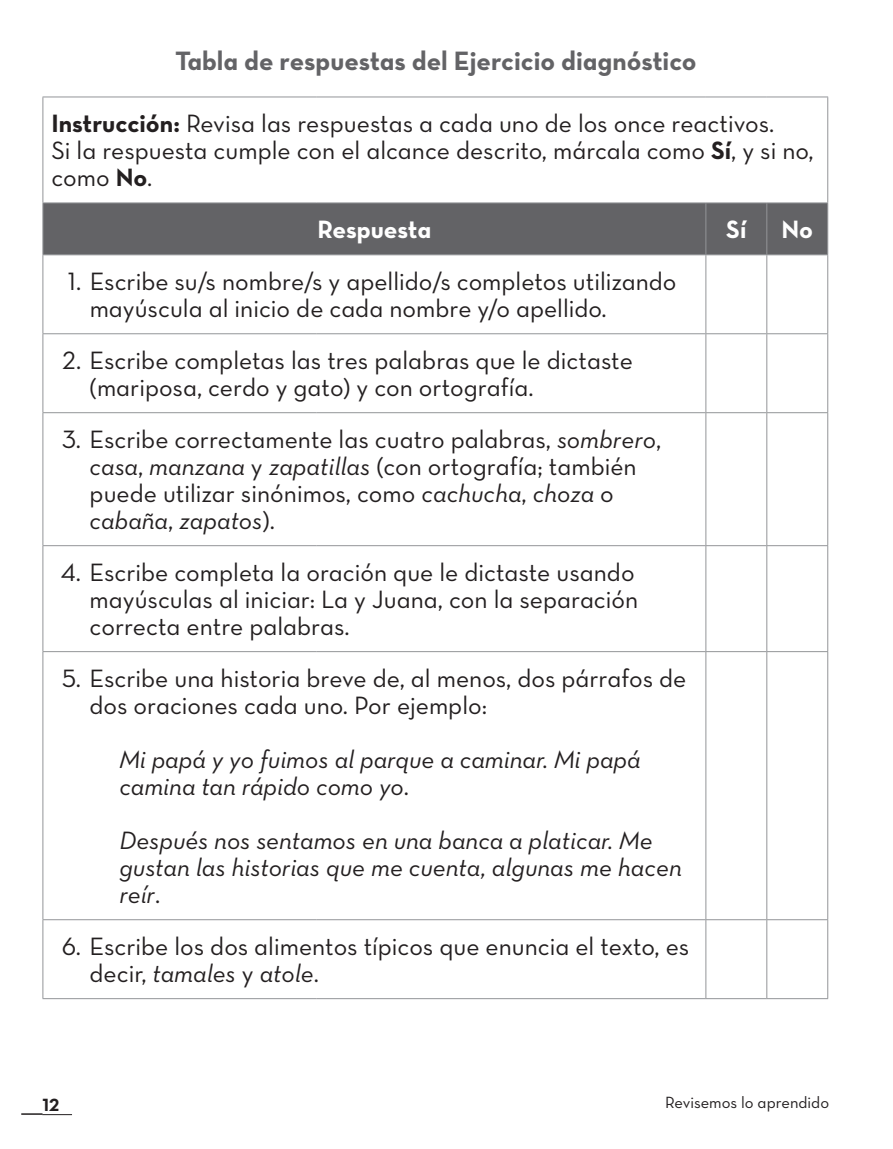
<style>
.page{position:relative;width:893px;height:1149px;background:#fff}
.page>*{position:absolute;margin:0;border:0;box-sizing:border-box;transform-origin:0 0}
.t1{font:27px "Neutra Text Bold Alt";color:#636366}
.t2{font:25.5px/27px "Neutra Text Book Alt";color:#231f20}
.t3{font:25.5px/27px "Neutra Text Book Italic Alt";color:#231f20}
.t4{font:25.5px "Neutra Text Bold Alt";letter-spacing:-.005em;color:#fff}
.t5{font:18px "Neutra Text Bold Alt";color:#231f20}
.t6{font:16.5px "Neutra Text Book Alt";color:#231f20}
.s1{font-family:"Neutra Text Bold Alt"}
.s2{font-family:"Neutra Text Book Italic Alt"}
.s3{font-family:"Neutra Text Book Alt"}
</style>
<div class="page">
<hr style="left:42px;top:1113px;width:30px;height:1px;background:#231f20">
<hr style="left:21px;top:1112px;width:22px;height:2px;background:#231f20">
<div style="left:44px;top:203px;width:783px;height:51px;background:#636366"></div>
<hr style="left:766px;top:203px;width:1px;height:51px;background:#939598">
<hr style="left:766px;top:255px;width:1px;height:78px;background:#939598">
<hr style="left:706px;top:333px;width:61px;height:1px;background:#939598">
<hr style="left:767px;top:333px;width:61px;height:1px;background:#939598">
<hr style="left:766px;top:334px;width:1px;height:78px;background:#939598">
<hr style="left:706px;top:412px;width:61px;height:1px;background:#939598">
<hr style="left:767px;top:412px;width:61px;height:1px;background:#939598">
<hr style="left:766px;top:413px;width:1px;height:132px;background:#939598">
<hr style="left:706px;top:545px;width:61px;height:1px;background:#939598">
<hr style="left:767px;top:545px;width:61px;height:1px;background:#939598">
<hr style="left:766px;top:546px;width:1px;height:105px;background:#939598">
<hr style="left:766px;top:919px;width:1px;height:78px;background:#939598">
<hr style="left:827px;top:255px;width:1px;height:78px;background:#939598">
<hr style="left:827px;top:334px;width:1px;height:78px;background:#939598">
<hr style="left:827px;top:413px;width:1px;height:132px;background:#939598">
<hr style="left:827px;top:546px;width:1px;height:105px;background:#939598">
<hr style="left:827px;top:919px;width:1px;height:78px;background:#939598">
<hr style="left:43px;top:97px;width:274px;height:1px;background:#939598">
<hr style="left:43px;top:97px;width:1px;height:105px;background:#939598">
<hr style="left:317px;top:97px;width:389px;height:1px;background:#939598">
<hr style="left:706px;top:97px;width:61px;height:1px;background:#939598">
<hr style="left:767px;top:97px;width:61px;height:1px;background:#939598">
<hr style="left:827px;top:97px;width:1px;height:105px;background:#939598">
<hr style="left:705px;top:203px;width:1px;height:51px;background:#939598">
<hr style="left:43px;top:334px;width:1px;height:78px;background:#939598">
<hr style="left:705px;top:334px;width:1px;height:78px;background:#939598">
<hr style="left:43px;top:412px;width:274px;height:1px;background:#939598">
<hr style="left:43px;top:413px;width:1px;height:132px;background:#939598">
<hr style="left:317px;top:412px;width:389px;height:1px;background:#939598">
<hr style="left:705px;top:413px;width:1px;height:132px;background:#939598">
<hr style="left:43px;top:545px;width:274px;height:1px;background:#939598">
<hr style="left:43px;top:546px;width:1px;height:105px;background:#939598">
<hr style="left:317px;top:545px;width:389px;height:1px;background:#939598">
<hr style="left:705px;top:546px;width:1px;height:105px;background:#939598">
<hr style="left:43px;top:651px;width:274px;height:1px;background:#939598">
<hr style="left:43px;top:651px;width:1px;height:268px;background:#939598">
<hr style="left:317px;top:651px;width:389px;height:1px;background:#939598">
<hr style="left:43px;top:919px;width:274px;height:1px;background:#939598">
<hr style="left:43px;top:919px;width:1px;height:78px;background:#939598">
<hr style="left:317px;top:919px;width:389px;height:1px;background:#939598">
<hr style="left:705px;top:919px;width:1px;height:78px;background:#939598">
<hr style="left:706px;top:651px;width:61px;height:1px;background:#939598">
<hr style="left:705px;top:651px;width:1px;height:268px;background:#939598">
<hr style="left:706px;top:919px;width:61px;height:1px;background:#939598">
<hr style="left:767px;top:651px;width:61px;height:1px;background:#939598">
<hr style="left:766px;top:651px;width:1px;height:268px;background:#939598">
<hr style="left:827px;top:651px;width:1px;height:268px;background:#939598">
<hr style="left:767px;top:919px;width:61px;height:1px;background:#939598">
<hr style="left:43px;top:202px;width:274px;height:1px;background:#939598">
<hr style="left:43px;top:203px;width:1px;height:51px;background:#939598">
<hr style="left:317px;top:202px;width:389px;height:1px;background:#939598">
<hr style="left:706px;top:202px;width:61px;height:1px;background:#939598">
<hr style="left:767px;top:202px;width:61px;height:1px;background:#939598">
<hr style="left:827px;top:203px;width:1px;height:51px;background:#939598">
<hr style="left:706px;top:254px;width:61px;height:1px;background:#939598">
<hr style="left:767px;top:254px;width:61px;height:1px;background:#939598">
<hr style="left:43px;top:997px;width:274px;height:1px;background:#939598">
<hr style="left:317px;top:997px;width:389px;height:1px;background:#939598">
<hr style="left:706px;top:997px;width:61px;height:1px;background:#939598">
<hr style="left:767px;top:997px;width:61px;height:1px;background:#939598">
<hr style="left:43px;top:254px;width:274px;height:1px;background:#939598">
<hr style="left:43px;top:255px;width:1px;height:78px;background:#939598">
<hr style="left:317px;top:254px;width:389px;height:1px;background:#939598">
<hr style="left:705px;top:255px;width:1px;height:78px;background:#939598">
<hr style="left:43px;top:333px;width:274px;height:1px;background:#939598">
<hr style="left:317px;top:333px;width:389px;height:1px;background:#939598">
<p class="t1" style="left:175px;top:43px;width:523px">Tabla de respuestas del Ejercicio diagnóstico</p>
<p class="t2" style="left:51px;top:109px;width:764px"><span class="s1">Instrucción:</span> Revisa las respuestas a cada uno de los once reactivos.<br>Si la respuesta cumple con el alcance descrito, márcala como <span class="s1">Sí</span>, y si no, como <span class="s1">No</span>.</p>
<p class="t4" style="left:317px;top:213px;width:115px">Respuesta</p>
<p class="t4" style="left:726px;top:213px;width:22px">Sí</p>
<p class="t4" style="left:781px;top:213px;width:33px">No</p>
<p class="t2" style="left:90px;top:267px;width:588px;text-indent:-22px">1. Escribe su/s nombre/s y apellido/s completos utilizando mayúscula al inicio de cada nombre y/o apellido.</p>
<p class="t2" style="left:90px;top:346px;width:545px;text-indent:-27px">2. Escribe completas las tres palabras que le dictaste (mariposa, cerdo y gato) y con ortografía.</p>
<p class="t2" style="left:90px;top:425px;width:573px;text-indent:-27px">3. Escribe correctamente las cuatro palabras, <span class="s2">sombrero</span>, <span class="s2">casa</span>, <span class="s2">manzana</span> y <span class="s2">zapatillas</span> (con ortografía; también puede utilizar sinónimos, como <span class="s2">cachucha</span>, <span class="s2">choza</span> o</p>
<p class="t3" style="left:90px;top:506px;width:187px">cabaña<span class="s3">,</span> zapatos<span class="s3">).</span></p>
<p class="t2" style="left:90px;top:558px;width:550px;text-indent:-29px">4. Escribe completa la oración que le dictaste usando mayúsculas al iniciar: La y Juana, con la separación correcta entre palabras.</p>
<p class="t2" style="left:90px;top:663px;width:598px;text-indent:-28px">5. Escribe una historia breve de, al menos, dos párrafos de dos oraciones cada uno. Por ejemplo:</p>
<p class="t3" style="left:119px;top:744px;width:523px">Mi papá y yo fuimos al parque a caminar. Mi papá camina tan rápido como yo<span class="s3">.</span></p>
<p class="t3" style="left:119px;top:825px;width:564px">Después nos sentamos en una banca a platicar. Me gustan las historias que me cuenta, algunas me hacen reír<span class="s3">.</span></p>
<p class="t2" style="left:62px;top:931px;width:629px">6. Escribe los dos alimentos típicos que enuncia el texto, es</p>
<p class="t3" style="left:90px;top:958px;width:231px"><span class="s3">decir,</span> tamales <span class="s3">y</span> atole<span class="s3">.</span></p>
<p class="t5" style="left:43px;top:1092px;width:18px">12</p>
<p class="t6" style="left:665px;top:1091px;width:166px">Revisemos lo aprendido</p>
</div>
